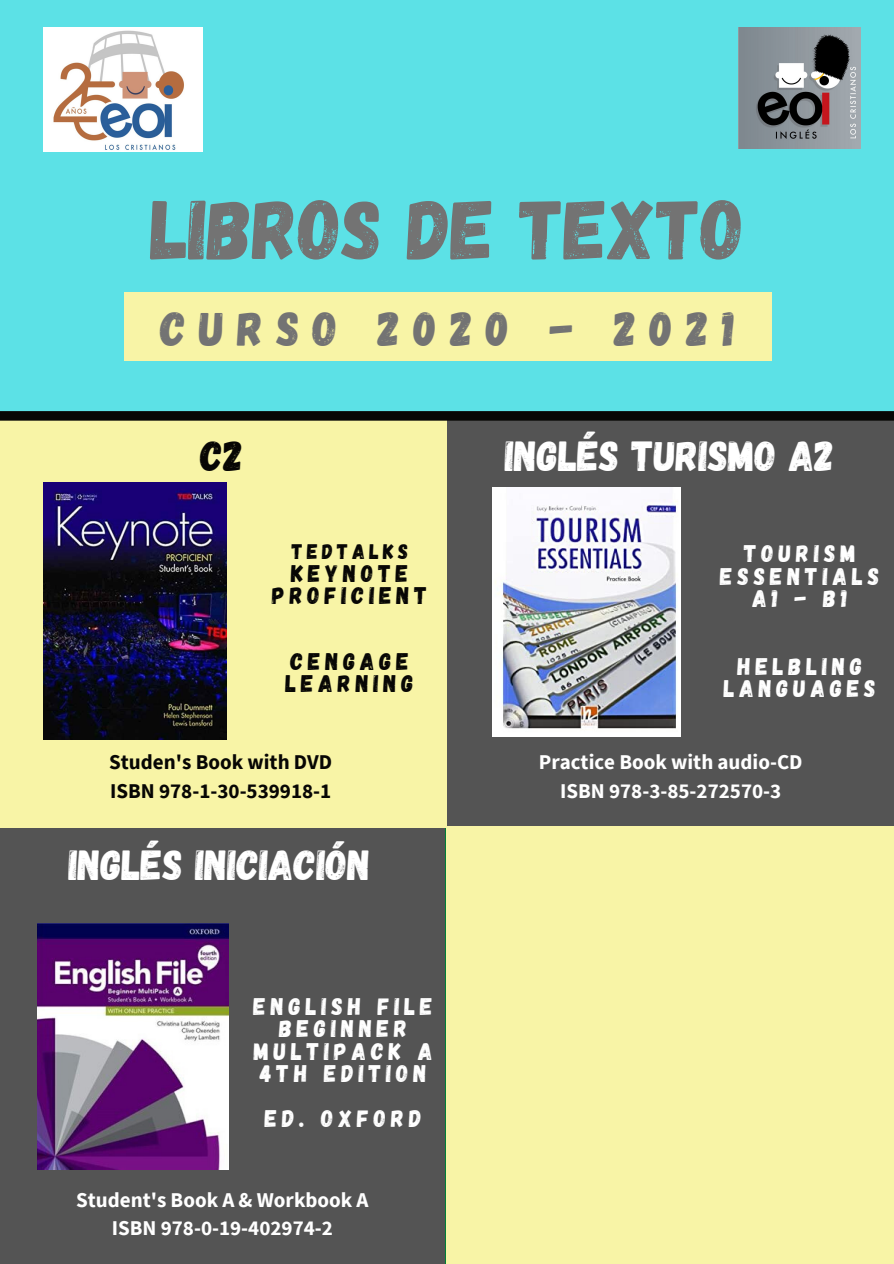
<style>
.page{position:relative;width:894px;height:1264px;background:#fff}
.page>*{position:absolute;margin:0;border:0;box-sizing:border-box;transform-origin:0 0}
.t1{font:84px "Gagalin";color:#737373}
.t2{font:48px "Gagalin";letter-spacing:.27em;color:#737373}
.t3{font:42px "Gagalin";color:#fff}
.t4{font:42px "Gagalin";color:#070604}
.t5{font:24px/22.5px "Gagalin";letter-spacing:.2em;color:#fff;text-align:center}
.t6{font:24px/22px "Gagalin";letter-spacing:.2em;color:#070604;text-align:center}
.t7{font:700 21px/28.2px "Source Sans Pro";color:#fff;text-align:center}
.t8{font:700 21px/28.2px "Source Sans Pro";color:#070604}
.t9{font:21px "Gagalin";letter-spacing:.2em;color:#070604}
</style>
<div class="page">
<div style="left:446px;top:414px;width:447px;height:413px;background:#545454"></div>
<div style="left:0;top:827px;width:445px;height:436px;background:#545454"></div>
<div style="left:0;top:415px;width:447px;height:412px;background:#f8f4a6"></div>
<div style="left:446px;top:826px;width:447px;height:437px;background:#f8f4a6"></div>
<div style="left:0;top:0;width:892px;height:416px;background:#5ce1e6"></div>
<div style="left:124px;top:292px;width:647px;height:69px;background:#f8f4a6"></div>
<svg style="left:0;top:411px;width:893px;height:9px;background:#080806"></svg>
<img style="left:43px;top:482px;width:184px;height:257px">
<img style="left:492px;top:487px;width:188px;height:249px">
<img style="left:38px;top:923px;width:190px;height:245px">
<img style="left:738px;top:27px;width:122px;height:122px">
<img style="left:43px;top:28px;width:159px;height:124px">
<h1 class="t1" style="left:151px;top:175px;width:595px">LIBROS DE TEXTO</h1>
<h2 class="t2" style="left:160px;top:298px;width:575px">CURSO 2020 - 2021</h2>
<h3 class="t4" style="left:200px;top:428px;width:44px">C2</h3>
<h3 class="t3" style="left:505px;top:428px;width:331px">INGLÉS TURISMO A2</h3>
<p class="t9" style="left:292px;top:538px;width:118px">TEDTALKS</p>
<p class="t6" style="left:272px;top:560px;width:156px">KEYNOTE<br>PROFICIENT</p>
<p class="t6" style="left:285px;top:649px;width:129px;text-align:left">CENGAGE<br>LEARNING</p>
<p class="t5" style="left:720px;top:541px;width:160px">TOURISM<br>ESSENTIALS<br>A1 - B1</p>
<p class="t5" style="left:723px;top:654px;width:153px">HELBLING<br>LANGUAGES</p>
<p class="t8" style="left:109px;top:748px;width:224px">Studen's Book with DVD<br>ISBN 978-1-30-539918-1</p>
<p class="t7" style="left:538px;top:748px;width:265px">Practice Book with audio-CD<br>ISBN 978-3-85-272570-3</p>
<h3 class="t3" style="left:69px;top:838px;width:303px">INGLÉS INICIACIÓN</h3>
<p class="t5" style="left:253px;top:993px;width:180px">ENGLISH FILE<br>BEGINNER<br>MULTIPACK A<br>4TH EDITION</p>
<p class="t5" style="left:265px;top:1106px;width:158px">ED. OXFORD</p>
<p class="t7" style="left:76px;top:1185px;width:294px">Student's Book A &amp; Workbook A<br>ISBN 978-0-19-402974-2</p>
</div>
